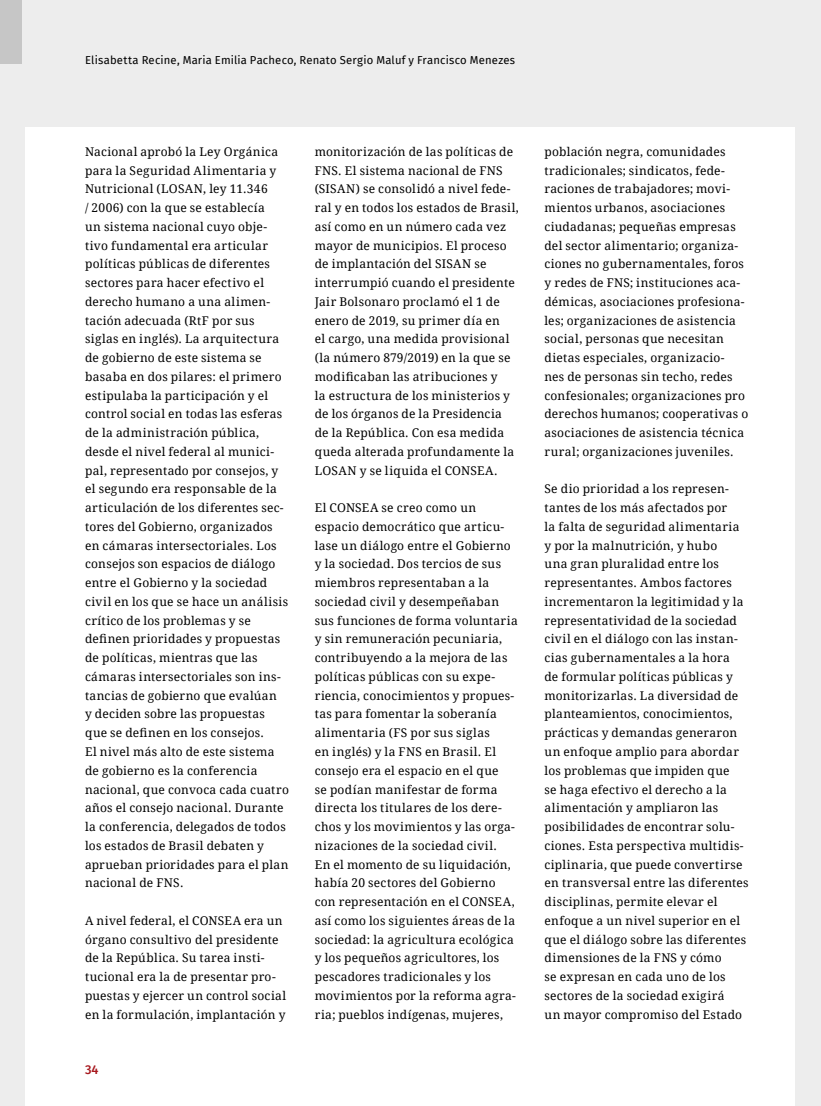
<style>
.page{position:relative;width:821px;height:1106px;background:#ededed}
.page>*{position:absolute;margin:0;border:0;box-sizing:border-box;transform-origin:0 0}
.t1{font:500 12.75px "Fira Sans";color:#a7181e}
.t2{font:12px/18.8px "Droid Serif";letter-spacing:.02em;color:#000}
.t3{font:11.25px "Fira Sans";letter-spacing:.015em;color:#000}
</style>
<div class="page">
<div style="left:0;top:0;width:21px;height:64px;background:#c6c6c6"></div>
<div style="left:26px;top:128px;width:769px;height:978px;background:#fff"></div>
<p class="t3" style="left:85px;top:51px;width:431px">Elisabetta Recine, Maria Emilia Pacheco, Renato Sergio Maluf y Francisco Menezes</p>
<p class="t2" style="left:85px;top:142px;width:205px">Nacional aprobó la Ley Orgánica para la Seguridad Alimentaria y<br>Nutricional (LOSAN, ley 11.346<br>/ 2006) con la que se establecía<br>un sistema nacional cuyo obje&shy;tivo fundamental era articular políticas públicas de diferentes sectores para hacer efectivo el derecho humano a una alimen&shy;tación adecuada (RtF por sus siglas en inglés). La arquitectura de gobierno de este sistema se basaba en dos pilares: el primero estipulaba la participación y el control social en todas las esferas de la administración pública, desde el nivel federal al munici&shy;pal, representado por consejos, y el segundo era responsable de la articulación de los diferentes sec&shy;tores del Gobierno, organizados en cámaras intersectoriales. Los consejos son espacios de diálogo entre el Gobierno y la sociedad civil en los que se hace un análisis crítico de los problemas y se definen prioridades y propuestas de políticas, mientras que las cámaras intersectoriales son ins&shy;tancias de gobierno que evalúan<br>y deciden sobre las propuestas que se definen en los consejos.<br>El nivel más alto de este sistema de gobierno es la conferencia nacional, que convoca cada cuatro años el consejo nacional. Durante la conferencia, delegados de todos los estados de Brasil debaten y aprueban prioridades para el plan nacional de FNS.</p>
<p class="t2" style="left:85px;top:910px;width:203px">A nivel federal, el CONSEA era un órgano consultivo del presidente de la República. Su tarea insti&shy;tucional era la de presentar pro&shy;puestas y ejercer un control social en la formulación, implantación y</p>
<p class="t1" style="left:85px;top:1059px;width:15px">34</p>
<p class="t2" style="left:315px;top:142px;width:206px">monitorización de las políticas de<br>FNS. El sistema nacional de FNS (SISAN) se consolidó a nivel fede&shy;ral y en todos los estados de Brasil, así como en un número cada vez mayor de municipios. El proceso de implantación del SISAN se interrumpió cuando el presidente<br>Jair Bolsonaro proclamó el 1 de enero de 2019, su primer día en<br>el cargo, una medida provisional (la número 879/2019) en la que se modificaban las atribuciones y<br>la estructura de los ministerios y de los órganos de la Presidencia<br>de la República. Con esa medida queda alterada profundamente la<br>LOSAN y se liquida el CONSEA.</p>
<p class="t2" style="left:315px;top:498px;width:204px">El CONSEA se creo como un espacio democrático que articu&shy;lase un diálogo entre el Gobierno y la sociedad. Dos tercios de sus miembros representaban a la sociedad civil y desempeñaban sus funciones de forma voluntaria y sin remuneración pecuniaria, contribuyendo a la mejora de las políticas públicas con su expe&shy;riencia, conocimientos y propues&shy;tas para fomentar la soberanía alimentaria (FS por sus siglas<br>en inglés) y la FNS en Brasil. El consejo era el espacio en el que<br>se podían manifestar de forma directa los titulares de los dere&shy;chos y los movimientos y las orga&shy;nizaciones de la sociedad civil.<br>En el momento de su liquidación, había 20 sectores del Gobierno con representación en el CONSEA, así como los siguientes áreas de la sociedad: la agricultura ecológica y los pequeños agricultores, los pescadores tradicionales y los movimientos por la reforma agra&shy;ria; pueblos indígenas, mujeres,</p>
<p class="t2" style="left:544px;top:142px;width:205px">población negra, comunidades tradicionales; sindicatos, fede&shy;raciones de trabajadores; movi&shy;mientos urbanos, asociaciones ciudadanas; pequeñas empresas del sector alimentario; organiza&shy;ciones no gubernamentales, foros y redes de FNS; instituciones aca&shy;démicas, asociaciones profesiona&shy;les; organizaciones de asistencia social, personas que necesitan dietas especiales, organizacio-<br>nes de personas sin techo, redes confesionales; organizaciones pro derechos humanos; cooperativas o asociaciones de asistencia técnica rural; organizaciones juveniles.</p>
<p class="t2" style="left:544px;top:479px;width:206px">Se dio prioridad a los represen&shy;tantes de los más afectados por<br>la falta de seguridad alimentaria y por la malnutrición, y hubo<br>una gran pluralidad entre los representantes. Ambos factores incrementaron la legitimidad y la representatividad de la sociedad civil en el diálogo con las instan&shy;cias gubernamentales a la hora<br>de formular políticas públicas y monitorizarlas. La diversidad de planteamientos, conocimientos, prácticas y demandas generaron un enfoque amplio para abordar los problemas que impiden que<br>se haga efectivo el derecho a la alimentación y ampliaron las posibilidades de encontrar solu&shy;ciones. Esta perspectiva multidis&shy;ciplinaria, que puede convertirse en transversal entre las diferentes disciplinas, permite elevar el enfoque a un nivel superior en el que el diálogo sobre las diferentes dimensiones de la FNS y cómo<br>se expresan en cada uno de los sectores de la sociedad exigirá<br>un mayor compromiso del Estado</p>
</div>
